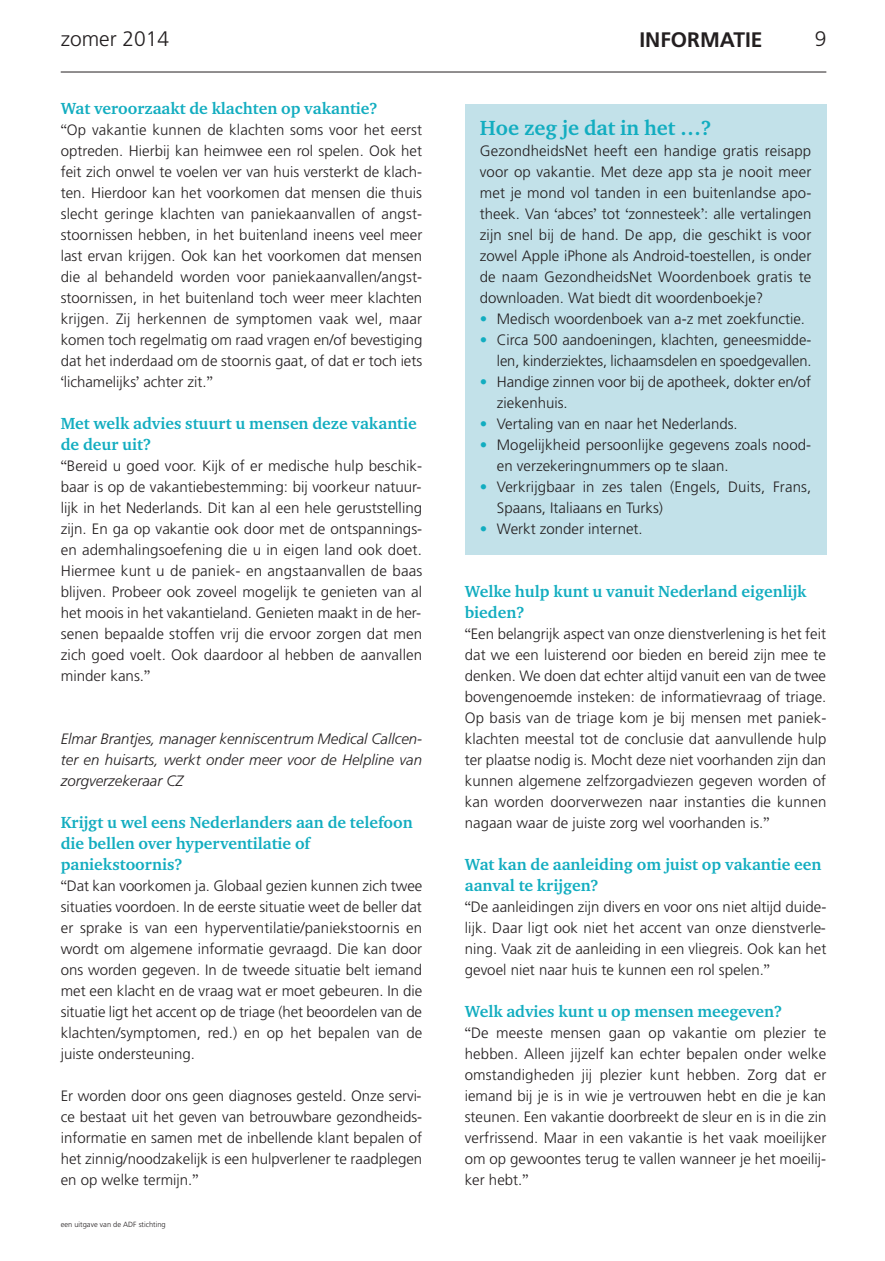
<style>
.page{position:relative;width:885px;height:1261px;background:#fff}
.page>*{position:absolute;margin:0;border:0;box-sizing:border-box;transform-origin:0 0}
.t1{font:700 21px "Charter ITC";color:#12adc0}
.t2{font:300 21px "Frutiger";color:#231f20}
.t3{font:700 21px "Frutiger CE";color:#231f20}
.t4{font:700 16.5px/21px "Charter ITC";color:#12adc0}
.t5{font:300 15px/21px "Frutiger";color:#231f20;text-align:justify}
.t6{font:italic 300 15px/21px "Frutiger";letter-spacing:.005em;color:#231f20;text-align:justify}
.t7{font:300 7.5px "Frutiger";color:#231f20}
.s1{font-family:"Charter ITC";font-weight:400}
.s2{color:#12adc0}
</style>
<div class="page">
<hr style="left:61px;top:72px;width:765px;height:1px;background:#231f20">
<div style="left:465px;top:105px;width:361px;height:450px;background:#c2e1e9"></div>
<h1 class="t2" style="left:61px;top:30px;width:110px">zomer 2014</h1>
<h1 class="t3" style="left:639px;top:31px;width:125px">INFORMATIE</h1>
<h1 class="t2" style="left:814px;top:30px;width:13px">9</h1>
<p class="t4" style="left:61px;top:98px;width:318px">Wat veroorzaakt de klachten op vakantie?</p>
<p class="t5" style="left:61px;top:120px;width:363px"><span class="s1">“</span>Op vakantie kunnen de klachten soms voor het eerst optreden. Hierbij kan heimwee een rol spelen. Ook het feit zich onwel te voelen ver van huis versterkt de klach&shy;ten. Hierdoor kan het voorkomen dat mensen die thuis slecht geringe klachten van paniekaanvallen of angst&shy;stoornissen hebben, in het buitenland ineens veel meer last ervan krijgen. Ook kan het voorkomen dat mensen die al behandeld worden voor paniekaanvallen/angst&shy;stoornissen, in het buitenland toch weer meer klachten krijgen. Zij herkennen de symptomen vaak wel, maar komen toch regelmatig om raad vragen en/of bevestiging dat het inderdaad om de stoornis gaat, of dat er toch iets <span class="s1">‘</span>lichamelijks<span class="s1">’</span> achter zit.<span class="s1">”</span></p>
<p class="t4" style="left:61px;top:413px;width:357px">Met welk advies stuurt u mensen deze vakantie de deur uit?</p>
<p class="t5" style="left:61px;top:456px;width:363px"><span class="s1">“</span>Bereid u goed voor. Kijk of er medische hulp beschik&shy;baar is op de vakantiebestemming: bij voorkeur natuur&shy;lijk in het Nederlands. Dit kan al een hele geruststelling zijn. En ga op vakantie ook door met de ontspannings&shy;en ademhalingsoefening die u in eigen land ook doet.<br>Hiermee kunt u de paniek- en angstaanvallen de baas blijven. Probeer ook zoveel mogelijk te genieten van al het moois in het vakantieland. Genieten maakt in de her&shy;senen bepaalde stoffen vrij die ervoor zorgen dat men zich goed voelt. Ook daardoor al hebben de aanvallen minder kans.<span class="s1">”</span></p>
<p class="t6" style="left:61px;top:729px;width:363px">Elmar Brantjes, manager kenniscentrum Medical Callcen&shy;ter en huisarts, werkt onder meer voor de Helpline van zorgverzekeraar CZ</p>
<p class="t4" style="left:61px;top:812px;width:353px">Krijgt u wel eens Nederlanders aan de telefoon die bellen over hyperventilatie of paniekstoornis?</p>
<p class="t5" style="left:61px;top:876px;width:363px"><span class="s1">“</span>Dat kan voorkomen ja. Globaal gezien kunnen zich twee situaties voordoen. In de eerste situatie weet de beller dat er sprake is van een hyperventilatie/paniekstoornis en wordt om algemene informatie gevraagd. Die kan door ons worden gegeven. In de tweede situatie belt iemand met een klacht en de vraag wat er moet gebeuren. In die situatie ligt het accent op de triage (het beoordelen van de klachten/symptomen, red.) en op het bepalen van de juiste ondersteuning.</p>
<p class="t5" style="left:61px;top:1086px;width:363px">Er worden door ons geen diagnoses gesteld. Onze servi&shy;ce bestaat uit het geven van betrouwbare gezondheids&shy;informatie en samen met de inbellende klant bepalen of het zinnig/noodzakelijk is een hulpverlener te raadplegen en op welke termijn.<span class="s1">”</span></p>
<p class="t7" style="left:61px;top:1221px;width:107px">een uitgave van de ADF stichting</p>
<h1 class="t1" style="left:480px;top:115px;width:233px">Hoe zeg je dat in het …?</h1>
<p class="t5" style="left:480px;top:141px;width:333px">GezondheidsNet heeft een handige gratis reisapp voor op vakantie. Met deze app sta je nooit meer met je mond vol tanden in een buitenlandse apo&shy;theek. Van <span class="s1">‘</span>abces<span class="s1">’</span> tot <span class="s1">‘</span>zonnesteek<span class="s1">’</span>: alle vertalingen zijn snel bij de hand. De app, die geschikt is voor zowel Apple iPhone als Android-toestellen, is onder de naam GezondheidsNet Woordenboek gratis te downloaden. Wat biedt dit woordenboekje?</p>
<p class="t5" style="left:480px;top:309px;width:327px"><span class="s2">•</span> Medisch woordenboek van a-z met zoekfunctie.</p>
<p class="t5" style="left:480px;top:330px;width:333px;text-align:right"><span class="s2">•</span> Circa 500 aandoeningen, klachten, geneesmidde&shy;len, kinderziektes, lichaamsdelen en spoedgevallen.</p>
<p class="t5" style="left:497px;top:372px;width:316px;text-indent:-17px"><span class="s2">•</span> Handige zinnen voor bij de apotheek, dokter en/of ziekenhuis.</p>
<p class="t5" style="left:480px;top:414px;width:259px"><span class="s2">•</span> Vertaling van en naar het Nederlands.</p>
<p class="t5" style="left:497px;top:435px;width:316px;text-indent:-17px"><span class="s2">•</span> Mogelijkheid persoonlijke gegevens zoals nood&shy;en verzekeringnummers op te slaan.</p>
<p class="t5" style="left:497px;top:477px;width:316px;text-indent:-17px"><span class="s2">•</span> Verkrijgbaar in zes talen (Engels, Duits, Frans,<br>Spaans, Italiaans en Turks)</p>
<p class="t5" style="left:480px;top:519px;width:164px"><span class="s2">•</span> Werkt zonder internet.</p>
<p class="t4" style="left:465px;top:581px;width:343px">Welke hulp kunt u vanuit Nederland eigenlijk bieden?</p>
<p class="t5" style="left:465px;top:624px;width:363px"><span class="s1">“</span>Een belangrijk aspect van onze dienstverlening is het feit dat we een luisterend oor bieden en bereid zijn mee te denken. We doen dat echter altijd vanuit een van de twee bovengenoemde insteken: de informatievraag of triage.<br>Op basis van de triage kom je bij mensen met paniek&shy;klachten meestal tot de conclusie dat aanvullende hulp ter plaatse nodig is. Mocht deze niet voorhanden zijn dan kunnen algemene zelfzorgadviezen gegeven worden of kan worden doorverwezen naar instanties die kunnen nagaan waar de juiste zorg wel voorhanden is.<span class="s1">”</span></p>
<p class="t4" style="left:465px;top:854px;width:358px">Wat kan de aanleiding om juist op vakantie een aanval te krijgen?</p>
<p class="t5" style="left:465px;top:897px;width:363px"><span class="s1">“</span>De aanleidingen zijn divers en voor ons niet altijd duide&shy;lijk. Daar ligt ook niet het accent van onze dienstverle&shy;ning. Vaak zit de aanleiding in een vliegreis. Ook kan het gevoel niet naar huis te kunnen een rol spelen.<span class="s1">”</span></p>
<p class="t4" style="left:465px;top:1001px;width:319px">Welk advies kunt u op mensen meegeven?</p>
<p class="t5" style="left:465px;top:1023px;width:363px"><span class="s1">“</span>De meeste mensen gaan op vakantie om plezier te hebben. Alleen jijzelf kan echter bepalen onder welke omstandigheden jij plezier kunt hebben. Zorg dat er iemand bij je is in wie je vertrouwen hebt en die je kan steunen. Een vakantie doorbreekt de sleur en is in die zin verfrissend. Maar in een vakantie is het vaak moeilijker om op gewoontes terug te vallen wanneer je het moeilij&shy;ker hebt.<span class="s1">”</span></p>
</div>
